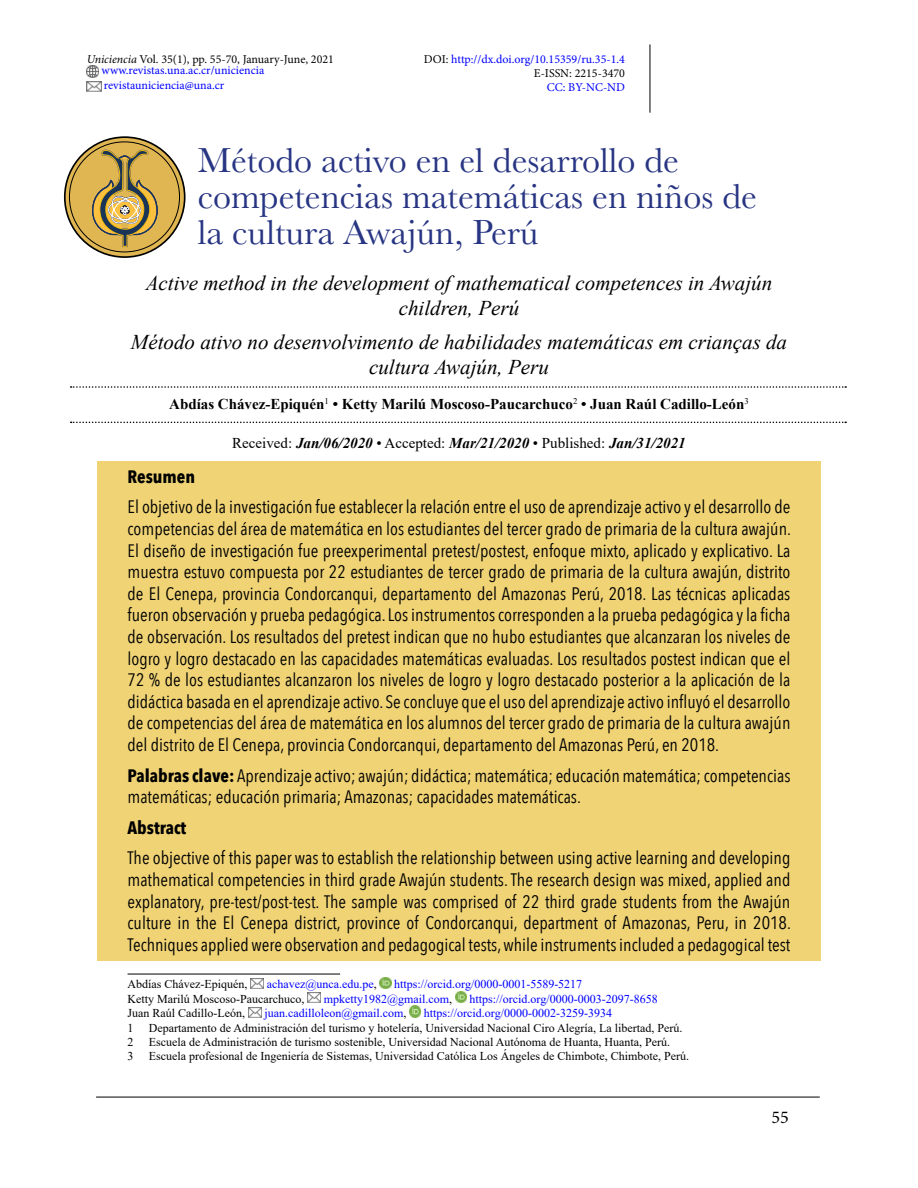
<style>
.page{position:relative;width:918px;height:1188px;background:#fff}
.page>*{position:absolute;margin:0;border:0;box-sizing:border-box;transform-origin:0 0}
.t1{font:36px/36px "Baskerville";color:#283583}
.t2{font:italic 21px/25.2px "Times New Roman";color:#000;text-align:center}
.t3{font:18px/21.6px "Avenir Next Condensed";color:#000;text-align:justify}
.t4{font:700 18px "Avenir Next Condensed";color:#000}
.t5{font:18px "Minion Pro";color:#000}
.t6{font:700 15px "Times New Roman";color:#000}
.t7{font:italic 700 15px "Times New Roman";color:#000}
.t8{font:12px "Times New Roman";color:#000}
.t9{font:12px "Times New Roman";color:#00f}
.t10{font:12px/14.4px "Minion Pro";color:#00f;text-align:right}
.t11{font:12px/11.4px "Minion Pro";color:#000}
.s1{font-style:italic}
.s2{color:#00f}
.s3{color:#000}
.s4{font-weight:400;font-style:normal}
.s5{font-weight:700}
</style>
<div class="page">
<hr style="left:96px;top:1097px;width:724px;height:1px;background:#000">
<hr style="left:650px;top:44px;width:1px;height:69px;background:#000">
<svg style="left:65px;top:137px;width:120px;height:120px;background:#c5a048"></svg>
<div style="left:64px;top:136px;width:122px;height:122px;border:2px solid #000;border-radius:50%"></div>
<svg style="left:91px;top:149px;width:67px;height:99px;background:#bb9d52"></svg>
<svg style="left:87px;top:65px;width:12px;height:12px"></svg>
<img style="left:87px;top:81px;width:14px;height:11px">
<div style="left:97px;top:461px;width:724px;height:500px;background:#efd375"></div>
<hr style="left:128px;top:974px;width:212px;height:1px;background:#000">
<svg style="left:251px;top:978px;width:13px;height:10px"></svg>
<svg style="left:380px;top:977px;width:11px;height:11px"></svg>
<svg style="left:308px;top:993px;width:13px;height:10px"></svg>
<svg style="left:455px;top:992px;width:12px;height:11px"></svg>
<img style="left:248px;top:1007px;width:14px;height:10px">
<svg style="left:410px;top:1006px;width:11px;height:11px"></svg>
<svg style="left:71px;top:386px;width:775px;height:2px"></svg>
<svg style="left:71px;top:422px;width:775px;height:1px"></svg>
<p class="t11" style="left:102px;top:53px;width:234px;text-indent:-15px"><span class="s1">Uniciencia</span> Vol. 35(1), pp. 55-70, January-June, 2021 <span class="s2">www.revistas.una.ac.cr/uniciencia</span></p>
<p class="t10" style="left:104px;top:78px;width:122px">revistauniciencia@una.cr</p>
<p class="t10" style="left:424px;top:52px;width:203px"><span class="s3">DOI:</span> http://dx.doi.org/10.15359/ru.35-1.4<br><span class="s3">E-ISSN: 2215-3470</span></p>
<p class="t10" style="left:547px;top:81px;width:80px">CC: BY-NC-ND</p>
<h1 class="t1" style="left:198px;top:142px;width:561px">Método activo en el desarrollo de competencias matemáticas en niños de la cultura Awajún, Perú</h1>
<p class="t2" style="left:146px;top:270px;width:628px">Active method in the development of mathematical competences in Awajún children, Perú</p>
<p class="t2" style="left:131px;top:329px;width:658px">Método ativo no desenvolvimento de habilidades matemáticas em crianças da cultura Awajún, Peru</p>
<p class="t6" style="left:169px;top:393px;width:581px">Abdías Chávez-Epiquén<sup>1</sup> • Ketty Marilú Moscoso-Paucarchuco<sup>2</sup> • Juan Raúl Cadillo-León<sup>3</sup></p>
<p class="t7" style="left:232px;top:433px;width:455px"><span class="s4">Received:</span> Jan/06/2020 <span class="s4">• Accepted:</span> Mar/21/2020 <span class="s4">• Published:</span> Jan/31/2021</p>
<p class="t4" style="left:128px;top:465px;width:69px">Resumen</p>
<p class="t3" style="left:128px;top:496px;width:665px">El objetivo de la investigación fue establecer la relación entre el uso de aprendizaje activo y el desarrollo de competencias del área de matemática en los estudiantes del tercer grado de primaria de la cultura awajún.<br>El diseño de investigación fue preexperimental pretest/postest, enfoque mixto, aplicado y explicativo. La muestra estuvo compuesta por 22 estudiantes de tercer grado de primaria de la cultura awajún, distrito de El Cenepa, provincia Condorcanqui, departamento del Amazonas Perú, 2018. Las técnicas aplicadas fueron observación y prueba pedagógica. Los instrumentos corresponden a la prueba pedagógica y la ficha de observación. Los resultados del pretest indican que no hubo estudiantes que alcanzaran los niveles de logro y logro destacado en las capacidades matemáticas evaluadas. Los resultados postest indican que el 72 % de los estudiantes alcanzaron los niveles de logro y logro destacado posterior a la aplicación de la didáctica basada en el aprendizaje activo. Se concluye que el uso del aprendizaje activo influyó el desarrollo de competencias del área de matemática en los alumnos del tercer grado de primaria de la cultura awajún del distrito de El Cenepa, provincia Condorcanqui, departamento del Amazonas Perú, en 2018.</p>
<p class="t3" style="left:128px;top:764px;width:664px"><span class="s5">Palabras clave:</span> Aprendizaje activo; awajún; didáctica; matemática; educación matemática; competencias matemáticas; educación primaria; Amazonas; capacidades matemáticas.</p>
<p class="t4" style="left:128px;top:816px;width:60px">Abstract</p>
<p class="t3" style="left:128px;top:847px;width:665px">The objective of this paper was to establish the relationship between using active learning and developing mathematical competencies in third grade Awajún students. The research design was mixed, applied and explanatory, pre-test/post-test. The sample was comprised of 22 third grade students from the Awajún culture in the El Cenepa district, province of Condorcanqui, department of Amazonas, Peru, in 2018.<br>Techniques applied were observation and pedagogical tests, while instruments included a pedagogical test</p>
<p class="t8" style="left:128px;top:976px;width:121px">Abdías Chávez-Epiquén,</p>
<p class="t9" style="left:267px;top:976px;width:111px">achavez@unca.edu.pe<span class="s3">,</span></p>
<p class="t9" style="left:394px;top:976px;width:190px">https://orcid.org/0000-0001-5589-5217</p>
<p class="t8" style="left:128px;top:990px;width:178px">Ketty Marilú Moscoso-Paucarchuco,</p>
<p class="t9" style="left:324px;top:990px;width:130px">mpketty1982@gmail.com<span class="s3">,</span></p>
<p class="t9" style="left:470px;top:990px;width:190px">https://orcid.org/0000-0003-2097-8658</p>
<p class="t8" style="left:128px;top:1005px;width:119px">Juan Raúl Cadillo-León,</p>
<p class="t9" style="left:265px;top:1005px;width:144px">juan.cadilloleon@gmail.com<span class="s3">,</span></p>
<p class="t9" style="left:424px;top:1005px;width:190px">https://orcid.org/0000-0002-3259-3934</p>
<p class="t8" style="left:128px;top:1019px;width:7px">1</p>
<p class="t8" style="left:149px;top:1019px;width:535px">Departamento de Administración del turismo y hotelería, Universidad Nacional Ciro Alegría, La libertad, Perú.</p>
<p class="t8" style="left:128px;top:1034px;width:7px">2</p>
<p class="t8" style="left:149px;top:1034px;width:523px">Escuela de Administración de turismo sostenible, Universidad Nacional Autónoma de Huanta, Huanta, Perú.</p>
<p class="t8" style="left:128px;top:1048px;width:7px">3</p>
<p class="t8" style="left:149px;top:1048px;width:542px">Escuela profesional de Ingeniería de Sistemas, Universidad Católica Los Ángeles de Chimbote, Chimbote, Perú.</p>
<p class="t5" style="left:771px;top:1105px;width:19px">55</p>
</div>
